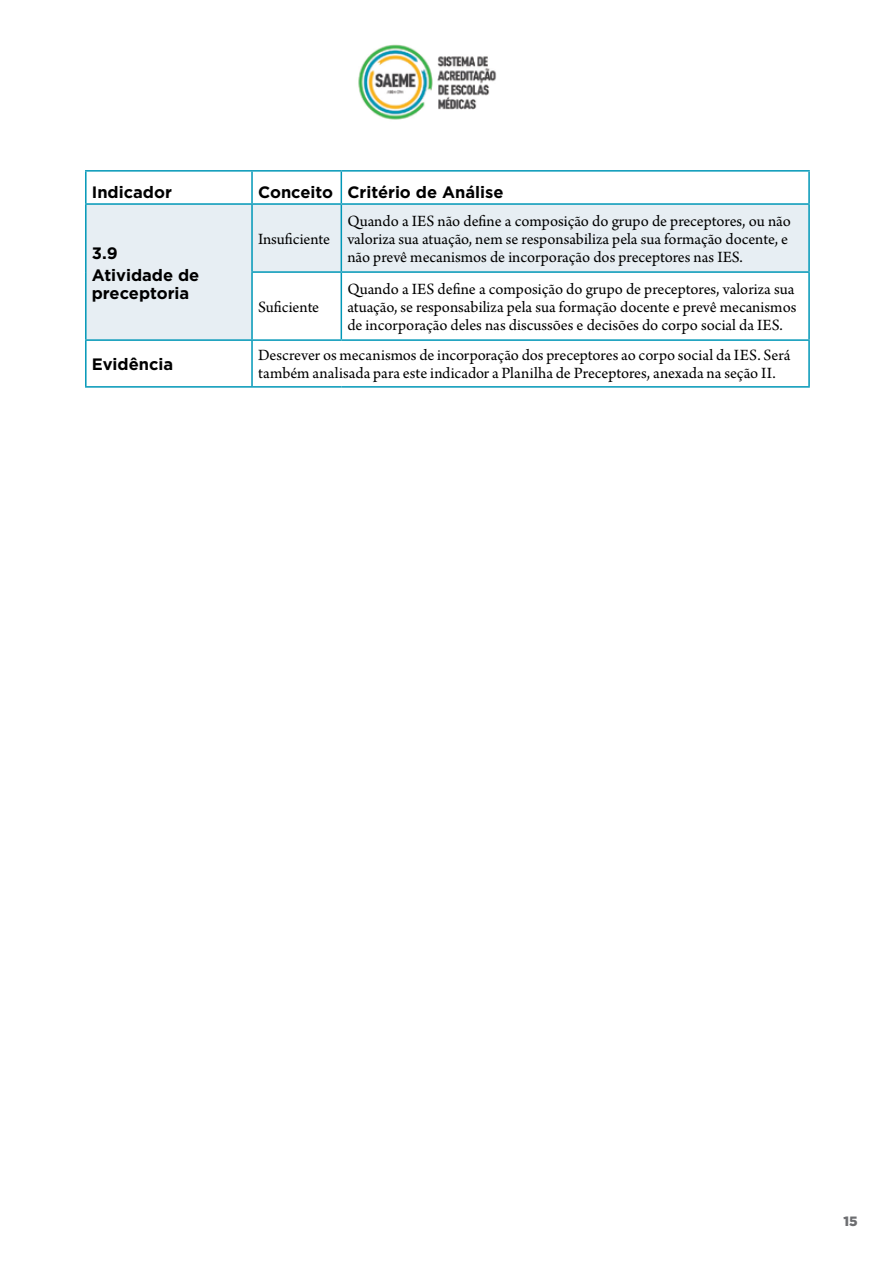
<style>
.page{position:relative;width:893px;height:1263px;background:#fff}
.page>*{position:absolute;margin:0;border:0;box-sizing:border-box;transform-origin:0 0}
.t1{font:16.5px/18px "Arno Pro";color:#000}
.t2{font:700 16.5px/22.2px "Gotham";color:#000}
.t3{font:900 13.5px "Gotham";color:#6d6e71}
</style>
<div class="page">
<img style="left:358px;top:44px;width:139px;height:76px">
<svg style="left:87px;top:205px;width:721px;height:134px;fill:#e7eef3"></svg>
<hr style="left:85px;top:172px;width:2px;height:31px;background:#0097b7">
<hr style="left:85px;top:170px;width:167px;height:2px;background:#0097b7">
<hr style="left:251px;top:172px;width:2px;height:31px;background:#0097b7">
<hr style="left:252px;top:170px;width:89px;height:2px;background:#0097b7">
<hr style="left:341px;top:172px;width:1px;height:31px;background:#0097b7">
<hr style="left:341px;top:170px;width:469px;height:2px;background:#0097b7">
<hr style="left:808px;top:172px;width:2px;height:31px;background:#0097b7">
<hr style="left:85px;top:205px;width:2px;height:67px;background:#0097b7">
<hr style="left:85px;top:272px;width:2px;height:67px;background:#0097b7">
<hr style="left:85px;top:203px;width:167px;height:2px;background:#0097b7">
<hr style="left:251px;top:205px;width:2px;height:66px;background:#0097b7">
<hr style="left:252px;top:203px;width:89px;height:2px;background:#0097b7">
<hr style="left:341px;top:205px;width:1px;height:66px;background:#0097b7">
<hr style="left:341px;top:203px;width:469px;height:2px;background:#0097b7">
<hr style="left:808px;top:205px;width:2px;height:66px;background:#0097b7">
<hr style="left:251px;top:273px;width:2px;height:66px;background:#0097b7">
<hr style="left:251px;top:271px;width:90px;height:2px;background:#0097b7">
<hr style="left:341px;top:273px;width:1px;height:66px;background:#0097b7">
<hr style="left:341px;top:271px;width:469px;height:2px;background:#0097b7">
<hr style="left:808px;top:273px;width:2px;height:66px;background:#0097b7">
<hr style="left:85px;top:341px;width:2px;height:45px;background:#0097b7">
<hr style="left:85px;top:339px;width:167px;height:2px;background:#0097b7">
<hr style="left:85px;top:386px;width:167px;height:2px;background:#0097b7">
<hr style="left:251px;top:341px;width:2px;height:45px;background:#0097b7">
<hr style="left:252px;top:339px;width:89px;height:2px;background:#0097b7">
<hr style="left:252px;top:386px;width:89px;height:2px;background:#0097b7">
<hr style="left:341px;top:386px;width:469px;height:2px;background:#0097b7">
<hr style="left:341px;top:339px;width:469px;height:2px;background:#0097b7">
<hr style="left:808px;top:341px;width:2px;height:45px;background:#0097b7">
<p class="t2" style="left:92px;top:181px;width:82px">Indicador</p>
<p class="t2" style="left:258px;top:181px;width:247px">Conceito Critério de Análise</p>
<p class="t2" style="left:92px;top:241px;width:109px">3.9<br>Atividade de</p>
<p class="t2" style="left:92px;top:282px;width:99px">preceptoria</p>
<p class="t1" style="left:258px;top:231px;width:74px">Insuficiente</p>
<p class="t1" style="left:258px;top:299px;width:63px">Suficiente</p>
<p class="t1" style="left:347px;top:213px;width:445px">Quando a IES não define a composição do grupo de preceptores, ou não valoriza sua atuação, nem se responsabiliza pela sua formação docente, e não prevê mecanismos de incorporação dos preceptores nas IES.</p>
<p class="t1" style="left:347px;top:281px;width:451px">Quando a IES define a composição do grupo de preceptores, valoriza sua atuação, se responsabiliza pela sua formação docente e prevê mecanismos de incorporação deles nas discussões e decisões do corpo social da IES.</p>
<p class="t2" style="left:92px;top:353px;width:83px">Evidência</p>
<p class="t1" style="left:258px;top:347px;width:534px">Descrever os mecanismos de incorporação dos preceptores ao corpo social da IES. Será também analisada para este indicador a Planilha de Preceptores, anexada na seção II.</p>
<p class="t3" style="left:843px;top:1212px;width:16px">15</p>
</div>
